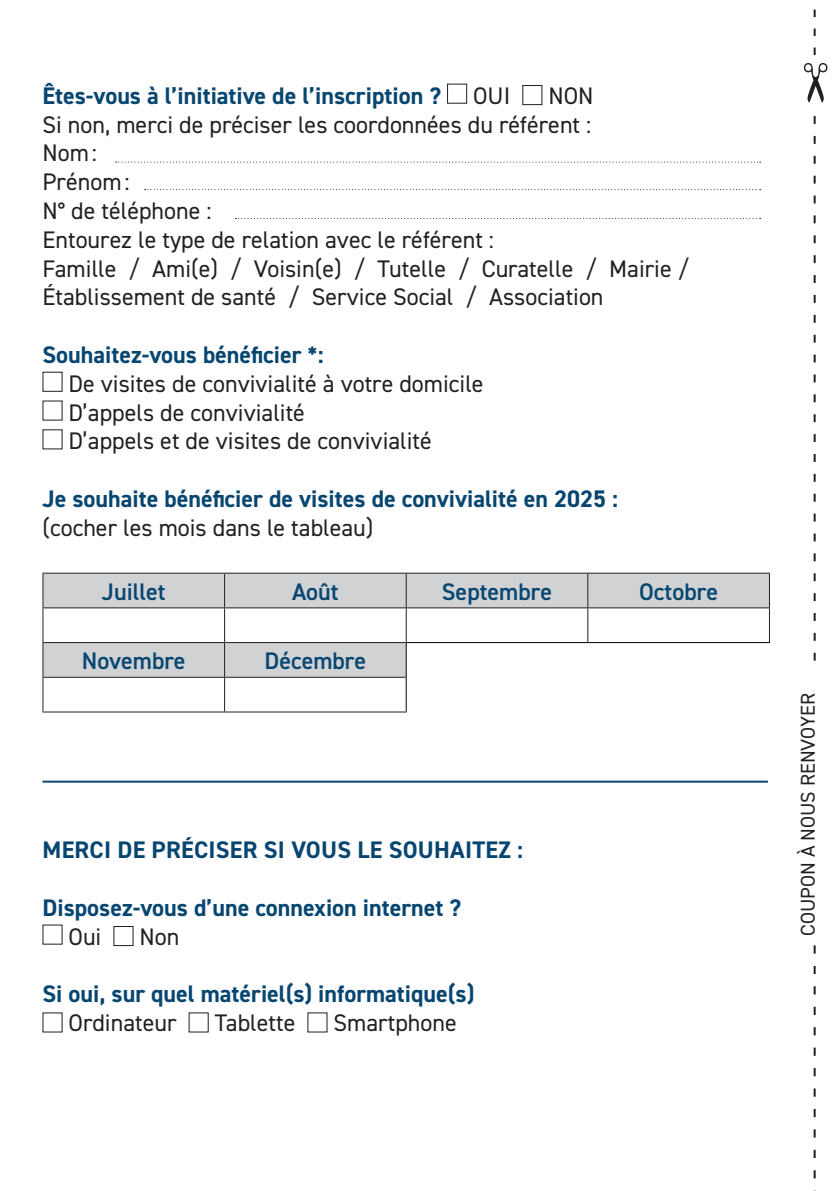
<style>
.page{position:relative;width:840px;height:1191px;background:#fff}
.page>*{position:absolute;margin:0;border:0;box-sizing:border-box;transform-origin:0 0}
.t1{font:24px/28.8px "DIN2014";color:#231f20}
.t2{font:700 24px "DIN2014";color:#074670}
.t3{font:600 24px "DIN2014";color:#074670}
.t4{font:20px "DIN2014";color:#231f20}
</style>
<div class="page">
<div style="left:447px;top:84px;width:20px;height:20px;border:1px solid #231f20"></div>
<div style="left:522px;top:85px;width:20px;height:20px;border:1px solid #231f20"></div>
<svg style="left:43px;top:573px;width:725px;height:104px;fill:#d1d2d4"></svg>
<div style="left:406px;top:642px;width:363px;height:70px;background:#fff"></div>
<hr style="left:42px;top:572px;width:182px;height:1px;background:#231f20">
<hr style="left:42px;top:573px;width:1px;height:34px;background:#231f20">
<hr style="left:224px;top:572px;width:182px;height:1px;background:#231f20">
<hr style="left:224px;top:573px;width:1px;height:34px;background:#231f20">
<hr style="left:406px;top:572px;width:181px;height:1px;background:#231f20">
<hr style="left:405px;top:573px;width:1px;height:34px;background:#231f20">
<hr style="left:587px;top:572px;width:182px;height:1px;background:#231f20">
<hr style="left:587px;top:573px;width:1px;height:34px;background:#231f20">
<hr style="left:768px;top:573px;width:1px;height:34px;background:#231f20">
<hr style="left:42px;top:607px;width:182px;height:1px;background:#231f20">
<hr style="left:42px;top:608px;width:1px;height:34px;background:#231f20">
<hr style="left:224px;top:607px;width:182px;height:1px;background:#231f20">
<hr style="left:224px;top:608px;width:1px;height:34px;background:#231f20">
<hr style="left:406px;top:607px;width:181px;height:1px;background:#231f20">
<hr style="left:405px;top:608px;width:1px;height:34px;background:#231f20">
<hr style="left:587px;top:607px;width:182px;height:1px;background:#231f20">
<hr style="left:587px;top:608px;width:1px;height:34px;background:#231f20">
<hr style="left:768px;top:608px;width:1px;height:34px;background:#231f20">
<hr style="left:42px;top:642px;width:182px;height:1px;background:#231f20">
<hr style="left:42px;top:643px;width:1px;height:34px;background:#231f20">
<hr style="left:224px;top:642px;width:181px;height:1px;background:#231f20">
<hr style="left:224px;top:643px;width:1px;height:34px;background:#231f20">
<hr style="left:42px;top:677px;width:182px;height:1px;background:#231f20">
<hr style="left:42px;top:678px;width:1px;height:33px;background:#231f20">
<hr style="left:224px;top:677px;width:181px;height:1px;background:#231f20">
<hr style="left:224px;top:678px;width:1px;height:33px;background:#231f20">
<hr style="left:42px;top:711px;width:182px;height:1px;background:#231f20">
<hr style="left:224px;top:711px;width:182px;height:1px;background:#231f20">
<hr style="left:405px;top:642px;width:182px;height:1px;background:#000">
<hr style="left:405px;top:643px;width:1px;height:34px;background:#000">
<hr style="left:587px;top:642px;width:182px;height:1px;background:#000">
<hr style="left:405px;top:677px;width:1px;height:34px;background:#000">
<div style="left:113px;top:926px;width:20px;height:20px;border:1px solid #231f20"></div>
<svg style="left:116px;top:162px;width:644px;height:1px"></svg>
<svg style="left:144px;top:189px;width:616px;height:1px"></svg>
<svg style="left:235px;top:218px;width:525px;height:1px"></svg>
<svg style="left:813px;top:116px;width:2px;height:544px"></svg>
<svg style="left:813px;top:9px;width:2px;height:46px"></svg>
<svg style="left:813px;top:945px;width:2px;height:246px"></svg>
<hr style="left:42px;top:780px;width:725px;height:2px;background:#074670">
<svg style="left:803px;top:63px;width:24px;height:40px"></svg>
<p class="t2" style="left:42px;top:79px;width:400px">Êtes-vous à l’initiative de l’inscription ?</p>
<p class="t1" style="left:473px;top:81px;width:39px">OUI</p>
<p class="t1" style="left:548px;top:81px;width:47px">NON</p>
<p class="t1" style="left:42px;top:109px;width:550px">Si non, merci de préciser les coordonnées du référent :</p>
<p class="t1" style="left:42px;top:138px;width:56px">Nom:</p>
<p class="t1" style="left:42px;top:167px;width:89px">Prénom:</p>
<p class="t1" style="left:42px;top:196px;width:171px">N° de téléphone :</p>
<p class="t1" style="left:42px;top:225px;width:453px">Entourez le type de relation avec le référent :</p>
<p class="t1" style="left:42px;top:253px;width:648px">Famille / Ami(e) / Voisin(e) / Tutelle / Curatelle / Mairie /<br>Établissement de santé / Service Social / Association</p>
<p class="t2" style="left:42px;top:339px;width:282px">Souhaitez-vous bénéficier *:</p>
<p class="t1" style="left:69px;top:369px;width:416px">De visites de convivialité à votre domicile</p>
<p class="t1" style="left:69px;top:397px;width:238px">D’appels de convivialité</p>
<p class="t1" style="left:69px;top:426px;width:364px">D’appels et de visites de convivialité</p>
<p class="t2" style="left:42px;top:483px;width:576px">Je souhaite bénéficier de visites de convivialité en 2025 :</p>
<p class="t1" style="left:42px;top:513px;width:332px">(cocher les mois dans le tableau)</p>
<p class="t3" style="left:102px;top:575px;width:65px">Juillet</p>
<p class="t3" style="left:292px;top:575px;width:48px">Août</p>
<p class="t3" style="left:441px;top:575px;width:112px">Septembre</p>
<p class="t3" style="left:639px;top:575px;width:80px">Octobre</p>
<p class="t3" style="left:82px;top:645px;width:105px">Novembre</p>
<p class="t3" style="left:264px;top:645px;width:103px">Décembre</p>
<p class="t2" style="left:43px;top:834px;width:481px">MERCI DE PRÉCISER SI VOUS LE SOUHAITEZ :</p>
<p class="t2" style="left:42px;top:891px;width:420px">Disposez-vous d’une connexion internet ?</p>
<p class="t1" style="left:69px;top:921px;width:34px">Oui</p>
<p class="t1" style="left:139px;top:921px;width:41px">Non</p>
<p class="t2" style="left:42px;top:978px;width:433px">Si oui, sur quel matériel(s) informatique(s)</p>
<p class="t1" style="left:69px;top:1008px;width:109px">Ordinateur</p>
<p class="t1" style="left:214px;top:1008px;width:82px">Tablette</p>
<p class="t1" style="left:333px;top:1008px;width:125px">Smartphone</p>
<p class="t4" style="left:795px;top:936px;width:244px;rotate:-90deg">COUPON À NOUS RENVOYER</p>
</div>
